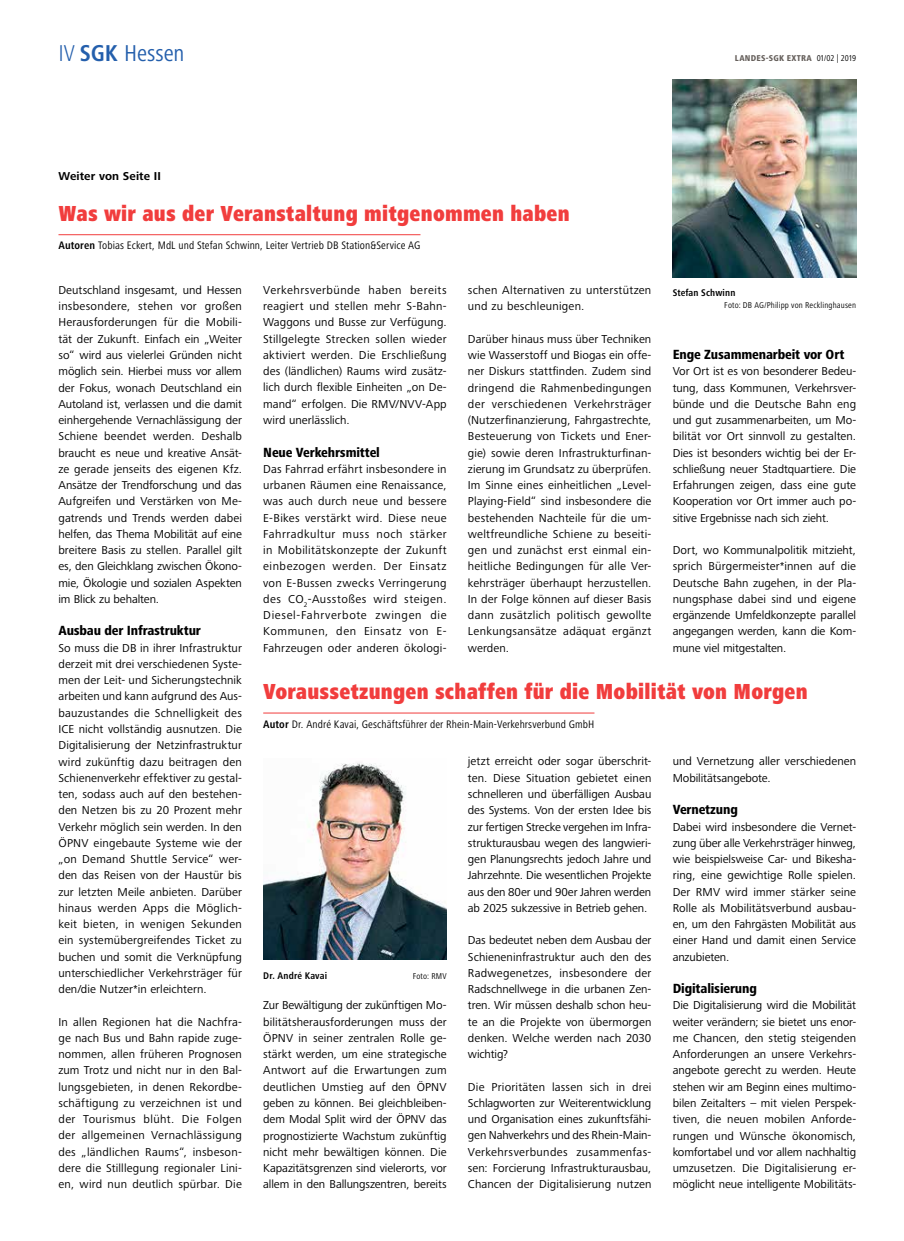
<style>
.page{position:relative;width:904px;height:1241px;background:#fff}
.page>*{position:absolute;margin:0;border:0;box-sizing:border-box;transform-origin:0 0}
.t1{font:condensed 23.75px "Frutiger Next Pro";color:#245fac}
.t2{font:900 condensed 22.5px "Frutiger Next Pro";letter-spacing:.01em;color:#f13d3d;scale:.92 1}
.t3{font:800 condensed 13.75px "Frutiger Next Pro";letter-spacing:-.01em;color:#000}
.t4{font:11.88px/16.2px "Frutiger Next Pro";color:#000;text-align:justify}
.t5{font:11.88px/16.2px "Frutiger Next Pro";letter-spacing:.02em;color:#000}
.t6{font:700 11.88px "Frutiger Next Pro";letter-spacing:.005em;color:#000}
.t7{font:condensed 11.25px "Frutiger Next Pro";letter-spacing:.01em;color:#000}
.t8{font:700 condensed 10px "Frutiger Next Pro";letter-spacing:.01em;color:#000}
.t9{font:condensed 8.75px "Frutiger Next Pro";letter-spacing:.015em;color:#000}
.t10{font:800 condensed 8.75px "Frutiger Next Pro";letter-spacing:.03em;color:#66605c}
.s1{font-weight:300}
.s2{font-weight:700}
.s3{font-weight:400;color:#000}
</style>
<div class="page">
<hr style="left:58px;top:234px;width:362px;height:1px;background:#f13d3d">
<img style="left:672px;top:80px;width:184px;height:198px">
<hr style="left:263px;top:712px;width:331px;height:1px;background:#f13d3d">
<img style="left:263px;top:763px;width:183px;height:196px">
<h1 class="t1" style="left:58px;top:40px;width:127px"><span class="s1">IV</span> <span class="s2">SGK</span> Hessen</h1>
<p class="t10" style="left:735px;top:53px;width:123px">LANDES-SGK EXTRA <span class="s3">01/02 | 2019</span></p>
<p class="t6" style="left:58px;top:169px;width:104px">Weiter von Seite II</p>
<h2 class="t2" style="left:58px;top:200px;width:557px">Was wir aus der Veranstaltung mitgenommen haben</h2>
<p class="t7" style="left:58px;top:239px;width:363px"><span class="s2">Autoren</span> Tobias Eckert, MdL und Stefan Schwinn, Leiter Vertrieb DB Station&amp;Service AG</p>
<p class="t4" style="left:58px;top:282px;width:185px">Deutschland insgesamt, und Hessen insbesondere, stehen vor großen Herausforderungen für die Mobili&shy;tät der Zukunft. Einfach ein „Weiter so“ wird aus vielerlei Gründen nicht möglich sein. Hierbei muss vor allem der Fokus, wonach Deutschland ein Autoland ist, verlassen und die damit einhergehende Vernachlässigung der Schiene beendet werden. Deshalb braucht es neue und kreative Ansät&shy;ze gerade jenseits des eigenen Kfz.<br>Ansätze der Trendforschung und das Aufgreifen und Verstärken von Me&shy;gatrends und Trends werden dabei helfen, das Thema Mobilität auf eine breitere Basis zu stellen. Parallel gilt es, den Gleichklang zwischen Ökono&shy;mie, Ökologie und sozialen Aspekten im Blick zu behalten.</p>
<p class="t3" style="left:58px;top:623px;width:144px">Ausbau der Infrastruktur</p>
<p class="t4" style="left:58px;top:639px;width:185px">So muss die DB in ihrer Infrastruktur derzeit mit drei verschiedenen Syste&shy;men der Leit- und Sicherungstechnik arbeiten und kann aufgrund des Aus&shy;bauzustandes die Schnelligkeit des ICE nicht vollständig ausnutzen. Die Digitalisierung der Netzinfrastruktur wird zukünftig dazu beitragen den Schienenverkehr effektiver zu gestal&shy;ten, sodass auch auf den bestehen&shy;den Netzen bis zu 20 Prozent mehr Verkehr möglich sein werden. In den ÖPNV eingebaute Systeme wie der „on Demand Shuttle Service“ wer&shy;den das Reisen von der Haustür bis zur letzten Meile anbieten. Darüber hinaus werden Apps die Möglich&shy;keit bieten, in wenigen Sekunden ein systemübergreifendes Ticket zu buchen und somit die Verknüpfung unterschiedlicher Verkehrsträger für den/die Nutzer*in erleichtern.</p>
<p class="t4" style="left:58px;top:1013px;width:185px">In allen Regionen hat die Nachfra&shy;ge nach Bus und Bahn rapide zuge&shy;nommen, allen früheren Prognosen zum Trotz und nicht nur in den Bal&shy;lungsgebieten, in denen Rekordbe&shy;schäftigung zu verzeichnen ist und der Tourismus blüht. Die Folgen der allgemeinen Vernachlässigung des „ländlichen Raums“, insbeson&shy;dere die Stilllegung regionaler Lini&shy;en, wird nun deutlich spürbar. Die</p>
<p class="t4" style="left:263px;top:282px;width:185px">Verkehrsverbünde haben bereits reagiert und stellen mehr S-Bahn-Waggons und Busse zur Verfügung.<br>Stillgelegte Strecken sollen wieder aktiviert werden. Die Erschließung des (ländlichen) Raums wird zusätz&shy;lich durch flexible Einheiten „on De&shy;mand“ erfolgen. Die RMV/NVV-App wird unerlässlich.</p>
<p class="t3" style="left:263px;top:444px;width:118px">Neue Verkehrsmittel</p>
<p class="t4" style="left:263px;top:460px;width:185px">Das Fahrrad erfährt insbesondere in urbanen Räumen eine Renaissance, was auch durch neue und bessere E-Bikes verstärkt wird. Diese neue Fahrradkultur muss noch stärker in Mobilitätskonzepte der Zukunft einbezogen werden. Der Einsatz von E-Bussen zwecks Verringerung des CO<sub>2</sub>-Ausstoßes wird steigen.<br>Diesel-Fahrverbote zwingen die Kommunen, den Einsatz von E-Fahrzeugen oder anderen ökologi-</p>
<p class="t5" style="left:468px;top:282px;width:185px">schen Alternativen zu unterstützen und zu beschleunigen.</p>
<p class="t4" style="left:468px;top:330px;width:185px">Darüber hinaus muss über Techniken wie Wasserstoff und Biogas ein offe&shy;ner Diskurs stattfinden. Zudem sind dringend die Rahmenbedingungen der verschiedenen Verkehrsträger (Nutzerfinanzierung, Fahrgastrechte, Besteuerung von Tickets und Ener&shy;gie) sowie deren Infrastrukturfinan&shy;zierung im Grundsatz zu überprüfen.<br>Im Sinne eines einheitlichen „Level-Playing-Field“ sind insbesondere die bestehenden Nachteile für die um&shy;weltfreundliche Schiene zu beseiti&shy;gen und zunächst erst einmal ein&shy;heitliche Bedingungen für alle Ver&shy;kehrsträger überhaupt herzustellen.<br>In der Folge können auf dieser Basis dann zusätzlich politisch gewollte Lenkungsansätze adäquat ergänzt werden.</p>
<p class="t8" style="left:672px;top:287px;width:64px">Stefan Schwinn</p>
<p class="t9" style="left:724px;top:300px;width:133px">Foto: DB AG/Philipp von Recklinghausen</p>
<p class="t3" style="left:672px;top:346px;width:173px">Enge Zusammenarbeit vor Ort</p>
<p class="t4" style="left:672px;top:363px;width:185px">Vor Ort ist es von besonderer Bedeu&shy;tung, dass Kommunen, Verkehrsver&shy;bünde und die Deutsche Bahn eng und gut zusammenarbeiten, um Mo&shy;bilität vor Ort sinnvoll zu gestalten.<br>Dies ist besonders wichtig bei der Er&shy;schließung neuer Stadtquartiere. Die Erfahrungen zeigen, dass eine gute Kooperation vor Ort immer auch po&shy;sitive Ergebnisse nach sich zieht.</p>
<p class="t4" style="left:672px;top:542px;width:185px">Dort, wo Kommunalpolitik mitzieht, sprich Bürgermeister*innen auf die Deutsche Bahn zugehen, in der Pla&shy;nungsphase dabei sind und eigene ergänzende Umfeldkonzepte parallel angegangen werden, kann die Kom&shy;mune viel mitgestalten.</p>
<h2 class="t2" style="left:263px;top:678px;width:593px">Voraussetzungen schaffen für die Mobilität von Morgen</h2>
<p class="t7" style="left:263px;top:717px;width:333px"><span class="s2">Autor</span> Dr. André Kavai, Geschäftsführer der Rhein-Main-Verkehrsverbund GmbH</p>
<p class="t8" style="left:263px;top:969px;width:65px">Dr. André Kavai</p>
<p class="t9" style="left:413px;top:970px;width:35px">Foto: RMV</p>
<p class="t4" style="left:263px;top:997px;width:185px">Zur Bewältigung der zukünftigen Mo&shy;bilitätsherausforderungen muss der ÖPNV in seiner zentralen Rolle ge&shy;stärkt werden, um eine strategische Antwort auf die Erwartungen zum deutlichen Umstieg auf den ÖPNV geben zu können. Bei gleichbleiben&shy;dem Modal Split wird der ÖPNV das prognostizierte Wachstum zukünftig nicht mehr bewältigen können. Die Kapazitätsgrenzen sind vielerorts, vor allem in den Ballungszentren, bereits</p>
<p class="t4" style="left:468px;top:753px;width:185px">jetzt erreicht oder sogar überschrit&shy;ten. Diese Situation gebietet einen schnelleren und überfälligen Ausbau des Systems. Von der ersten Idee bis zur fertigen Strecke vergehen im Infra&shy;strukturausbau wegen des langwieri&shy;gen Planungsrechts jedoch Jahre und Jahrzehnte. Die wesentlichen Projekte aus den 80er und 90er Jahren werden ab 2025 sukzessive in Betrieb gehen.</p>
<p class="t4" style="left:468px;top:932px;width:185px">Das bedeutet neben dem Ausbau der Schieneninfrastruktur auch den des Radwegenetzes, insbesondere der Radschnellwege in die urbanen Zen&shy;tren. Wir müssen deshalb schon heu&shy;te an die Projekte von übermorgen denken. Welche werden nach 2030 wichtig?</p>
<p class="t4" style="left:468px;top:1078px;width:185px">Die Prioritäten lassen sich in drei Schlagworten zur Weiterentwicklung und Organisation eines zukunftsfähi&shy;gen Nahverkehrs und des Rhein-Main-Verkehrsverbundes zusammenfas&shy;sen: Forcierung Infrastrukturausbau, Chancen der Digitalisierung nutzen</p>
<p class="t4" style="left:672px;top:753px;width:185px">und Vernetzung aller verschiedenen<br>Mobilitätsangebote.</p>
<p class="t3" style="left:672px;top:801px;width:67px">Vernetzung</p>
<p class="t4" style="left:672px;top:818px;width:185px">Dabei wird insbesondere die Vernet&shy;zung über alle Verkehrsträger hinweg, wie beispielsweise Car- und Bikesha&shy;ring, eine gewichtige Rolle spielen.<br>Der RMV wird immer stärker seine Rolle als Mobilitätsverbund ausbau&shy;en, um den Fahrgästen Mobilität aus einer Hand und damit einen Service anzubieten.</p>
<p class="t3" style="left:672px;top:980px;width:86px">Digitalisierung</p>
<p class="t4" style="left:672px;top:997px;width:185px">Die Digitalisierung wird die Mobilität weiter verändern; sie bietet uns enor&shy;me Chancen, den stetig steigenden Anforderungen an unsere Verkehrs&shy;angebote gerecht zu werden. Heute stehen wir am Beginn eines multimo&shy;bilen Zeitalters – mit vielen Perspek&shy;tiven, die neuen mobilen Anforde&shy;rungen und Wünsche ökonomisch, komfortabel und vor allem nachhaltig umzusetzen. Die Digitalisierung er&shy;möglicht neue intelligente Mobilitäts-</p>
</div>
